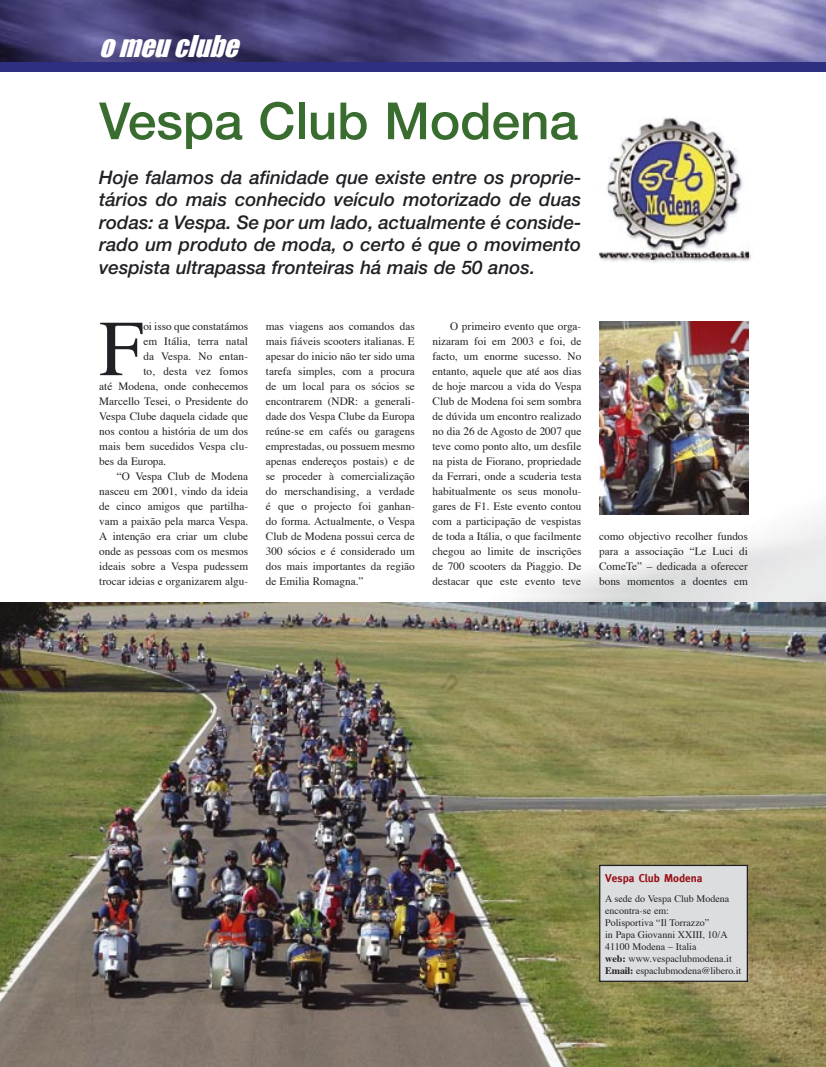
<style>
.page{position:relative;width:826px;height:1067px;background:#fff}
.page>*{position:absolute;margin:0;border:0;box-sizing:border-box;transform-origin:0 0}
.t1{font:79.25px "Times";color:#212125}
.t2{font:500 51.25px "Helvetica Neue";color:#396d30}
.t3{font:italic 27.5px "Impact";color:#fff}
.t4{font:italic 500 18.75px/22.5px "Helvetica Neue";color:#212125;text-align:justify}
.t5{font:11.25px/15px "Times";color:#212125;text-align:justify}
.t6{font:700 11.25px "Meta";color:#971017}
.t7{font:10px/12px "Times";color:#212125}
.s1{font-weight:700}
</style>
<div class="page">
<img style="left:516px;top:321px;width:310px;height:281px">
<div style="left:0;top:61px;width:826px;height:10px;background:#2e2f81"></div>
<img style="left:0;top:0;width:826px;height:62px">
<img style="left:600px;top:116px;width:151px;height:147px">
<img style="left:599px;top:117px;width:149px;height:142px">
<img style="left:0;top:602px;width:826px;height:465px">
<div style="left:599px;top:864px;width:149px;height:117px;background:#dcdddf"></div>
<img style="left:599px;top:321px;width:149px;height:193px">
<h3 class="t3" style="left:99px;top:29px;width:149px">omeuclube</h3>
<h2 class="t2" style="left:99px;top:90px;width:480px">Vespa Club Modena</h2>
<p class="t4" style="left:99px;top:166px;width:483px">Hoje falamos da afinidade que existe entre os proprie&shy;tários do mais conhecido veículo motorizado de duas rodas: a Vespa. Se por um lado, actualmente é conside&shy;rado um produto de moda, o certo é que o movimento vespista ultrapassa fronteiras há mais de 50 anos.</p>
<h1 class="t1" style="left:99px;top:298px;width:46px">F</h1>
<p class="t5" style="left:143px;top:319px;width:106px">oi isso que constatámos</p>
<p class="t5" style="left:143px;top:334px;width:106px">em Itália, terra natal</p>
<p class="t5" style="left:143px;top:349px;width:106px">da Vespa. No entan-</p>
<p class="t5" style="left:143px;top:364px;width:106px">to, desta vez fomos</p>
<p class="t5" style="left:99px;top:379px;width:150px">até Modena, onde conhecemos</p>
<p class="t5" style="left:99px;top:394px;width:150px">Marcello Tesei, o Presidente do</p>
<p class="t5" style="left:99px;top:409px;width:150px">Vespa Clube daquela cidade que</p>
<p class="t5" style="left:99px;top:424px;width:150px">nos contou a história de um dos</p>
<p class="t5" style="left:99px;top:439px;width:150px">mais bem sucedidos Vespa clu-</p>
<p class="t5" style="left:99px;top:454px;width:69px">bes da Europa.</p>
<p class="t5" style="left:117px;top:469px;width:133px">“O Vespa Club de Modena</p>
<p class="t5" style="left:99px;top:484px;width:150px">nasceu em 2001, vindo da ideia</p>
<p class="t5" style="left:99px;top:499px;width:150px">de cinco amigos que partilha-</p>
<p class="t5" style="left:99px;top:514px;width:150px">vam a paixão pela marca Vespa.</p>
<p class="t5" style="left:99px;top:529px;width:150px">A intenção era criar um clube</p>
<p class="t5" style="left:99px;top:544px;width:150px">onde as pessoas com os mesmos</p>
<p class="t5" style="left:99px;top:559px;width:150px">ideais sobre a Vespa pudessem</p>
<p class="t5" style="left:99px;top:574px;width:150px">trocar ideias e organizarem algu-</p>
<p class="t5" style="left:266px;top:319px;width:150px">mas viagens aos comandos das mais fiáveis scooters italianas. E apesar do inicio não ter sido uma tarefa simples, com a procura de um local para os sócios se encontrarem (NDR: a generali&shy;dade dos Vespa Clube da Europa reúne-se em cafés ou garagens emprestadas, ou possuem mesmo apenas endereços postais) e de se proceder à comercialização do merschandising, a verdade é que o projecto foi ganhan&shy;do forma. Actualmente, o Vespa Club de Modena possui cerca de 300 sócios e é considerado um dos mais importantes da região de Emilia Romagna.”</p>
<p class="t5" style="left:432px;top:319px;width:150px;text-indent:18px">O primeiro evento que orga&shy;nizaram foi em 2003 e foi, de facto, um enorme sucesso. No entanto, aquele que até aos dias de hoje marcou a vida do Vespa Club de Modena foi sem sombra de dúvida um encontro realizado no dia 26 de Agosto de 2007 que teve como ponto alto, um desfile na pista de Fiorano, propriedade da Ferrari, onde a scuderia testa habitualmente os seus monolu&shy;gares de F1. Este evento contou com a participação de vespistas de toda a Itália, o que facilmente chegou ao limite de inscrições de 700 scooters da Piaggio. De destacar que este evento teve</p>
<p class="t5" style="left:599px;top:529px;width:150px">como objectivo recolher fundos para a associação “Le Luci di ComeTe” – dedicada a oferecer bons momentos a doentes em</p>
<p class="t6" style="left:605px;top:871px;width:99px">Vespa Club Modena</p>
<p class="t7" style="left:605px;top:893px;width:137px">A sede do Vespa Club Modena encontra-se em:<br>Polisportiva “Il Torrazzo”<br>in Papa Giovanni XXIII, 10/A<br>41100 Modena – Italia<br><span class="s1">web:</span> www.vespaclubmodena.it<br><span class="s1">Email:</span> espaclubmodena@libero.it</p>
</div>
